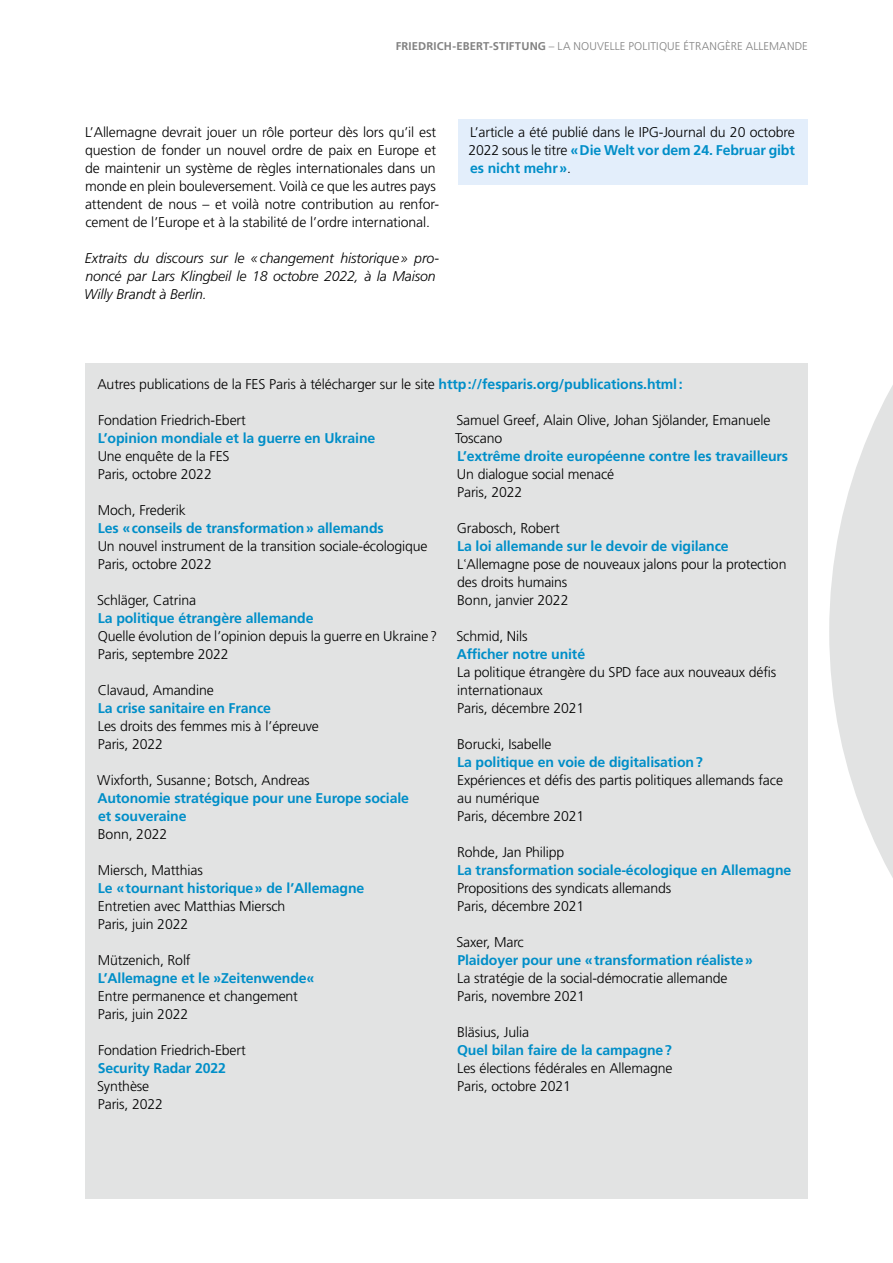
<style>
.page{position:relative;width:893px;height:1263px;background:#fff}
.page>*{position:absolute;margin:0;border:0;box-sizing:border-box;transform-origin:0 0}
.t1{font:300 14.1px/18px "Frutiger LT Pro";letter-spacing:-.01em;color:#000}
.t2{font:700 14.1px/18px "Frutiger LT Pro";letter-spacing:-.01em;color:#008ec8}
.t3{font:italic 300 14.1px/18px "Frutiger LT Pro";letter-spacing:-.01em;color:#000}
.t4{font:700 11.25px "Frutiger LT Pro";letter-spacing:.015em;color:#818181}
.t5{font:300 11.25px "Frutiger LT Pro";color:#818181}
.s1{font-weight:300}
.s2{font-weight:700;color:#008ec8}
.s3{font-family:"Calibri";font-weight:400}
</style>
<div class="page">
<svg style="left:829px;top:385px;width:64px;height:493px;fill:#e2e3e3"></svg>
<div style="left:458px;top:120px;width:349px;height:65px;background:#e3eefb"></div>
<div style="left:85px;top:363px;width:723px;height:836px;background:#e2e3e3"></div>
<p class="t4" style="left:396px;top:40px;width:185px">FRIEDRICH-EBERT-STIFTUNG <span class="s1">– La nouvelle</span></p>
<p class="t5" style="left:628px;top:40px;width:7px">-politique</p>
<p class="t5" style="left:683px;top:40px;width:8px">étrangère</p>
<p class="t5" style="left:746px;top:40px;width:8px">allemande</p>
<p class="t1" style="left:85px;top:123px;width:356px">L’Allemagne devrait jouer un rôle porteur dès lors qu’il est question de fonder un nouvel ordre de paix en Europe et de maintenir un système de règles internationales dans un monde en plein bouleversement. Voilà ce que les autres pays attendent de nous – et voilà notre contribution au renfor&shy;cement de l’Europe et à la stabilité de l’ordre international.</p>
<p class="t3" style="left:84px;top:249px;width:356px">Extraits du discours sur le «changement historique» pro&shy;noncé par Lars Klingbeil le 18 octobre 2022, à la Maison<br>Willy Brandt à Berlin.</p>
<p class="t1" style="left:468px;top:123px;width:328px;text-align:justify">L’article a été publié dans le IPG-Journal du 20 octobre 2022 sous le titre <span class="s2">«Die Welt vor dem 24. Februar gibt es nicht mehr»</span>.</p>
<p class="t1" style="left:97px;top:375px;width:587px">Autres publications de la FES Paris à télécharger sur le site <span class="s2">http://fesparis.org/publications.html:</span></p>
<p class="t1" style="left:98px;top:411px;width:149px">Fondation Friedrich-Ebert</p>
<p class="t2" style="left:98px;top:429px;width:279px">L’opinion mondiale et la guerre en Ukraine</p>
<p class="t1" style="left:98px;top:447px;width:133px">Une enquête de la FES<br>Paris, octobre 2022</p>
<p class="t1" style="left:98px;top:501px;width:89px">Moch, Frederik</p>
<p class="t2" style="left:98px;top:519px;width:287px">Les «conseils de transformation» allemands</p>
<p class="t1" style="left:98px;top:537px;width:331px">Un nouvel instrument de la transition sociale-écologique<br>Paris, octobre 2022</p>
<p class="t1" style="left:97px;top:591px;width:101px">Schläger, Catrina</p>
<p class="t2" style="left:98px;top:609px;width:217px">La politique étrangère allemande</p>
<p class="t1" style="left:98px;top:627px;width:341px">Quelle évolution de l’opinion depuis la guerre en Ukraine?<br>Paris, septembre 2022</p>
<p class="t1" style="left:98px;top:681px;width:118px">Clavaud, Amandine</p>
<p class="t2" style="left:98px;top:699px;width:175px">La crise sanitaire en France</p>
<p class="t1" style="left:98px;top:717px;width:223px">Les droits des femmes mis à l’épreuve<br>Paris, 2022</p>
<p class="t1" style="left:97px;top:771px;width:214px">Wixforth, Susanne; Botsch, Andreas</p>
<p class="t2" style="left:97px;top:789px;width:313px">Autonomie stratégique pour une Europe sociale et souveraine</p>
<p class="t1" style="left:98px;top:825px;width:71px">Bonn, 2022</p>
<p class="t1" style="left:98px;top:861px;width:107px">Miersch, Matthias</p>
<p class="t2" style="left:98px;top:879px;width:268px">Le «tournant historique» de l’Allemagne</p>
<p class="t1" style="left:98px;top:897px;width:189px">Entretien avec Matthias Miersch<br>Paris, juin 2022</p>
<p class="t1" style="left:98px;top:951px;width:94px">Mützenich, Rolf</p>
<p class="t2" style="left:98px;top:969px;width:218px">L’Allemagne et le »Zeitenwende«</p>
<p class="t1" style="left:98px;top:987px;width:202px">Entre permanence et changement<br>Paris, juin 2022</p>
<p class="t1" style="left:98px;top:1041px;width:149px">Fondation Friedrich-Ebert</p>
<p class="t2" style="left:98px;top:1059px;width:130px">Security Radar 2022</p>
<p class="t1" style="left:97px;top:1077px;width:68px">Synthèse<br>Paris, 2022</p>
<p class="t1" style="left:455px;top:411px;width:317px">Samuel Greef, Alain Olive, Johan Sjölander, Emanuele<br>Toscano</p>
<p class="t2" style="left:457px;top:447px;width:332px">L’extrême droite européenne contre les travailleurs</p>
<p class="t1" style="left:457px;top:465px;width:159px">Un dialogue social menacé<br>Paris, 2022</p>
<p class="t1" style="left:457px;top:519px;width:104px">Grabosch, Robert</p>
<p class="t1" style="left:457px;top:537px;width:331px"><span class="s2">La loi allemande sur le devoir de vigilance </span>L<span class="s3">ʿ</span>Allemagne pose de nouveaux jalons pour la protection des droits humains<br>Bonn, janvier 2022</p>
<p class="t1" style="left:456px;top:627px;width:73px">Schmid, Nils</p>
<p class="t2" style="left:457px;top:645px;width:130px">Afficher notre unité</p>
<p class="t1" style="left:457px;top:663px;width:321px">La politique étrangère du SPD face aux nouveaux défis internationaux<br>Paris, décembre 2021</p>
<p class="t1" style="left:457px;top:735px;width:96px">Borucki, Isabelle</p>
<p class="t2" style="left:457px;top:753px;width:247px">La politique en voie de digitalisation?</p>
<p class="t1" style="left:457px;top:771px;width:327px">Expériences et défis des partis politiques allemands face au numérique<br>Paris, décembre 2021</p>
<p class="t1" style="left:457px;top:843px;width:109px">Rohde, Jan Philipp</p>
<p class="t2" style="left:457px;top:861px;width:336px">La transformation sociale-écologique en Allemagne</p>
<p class="t1" style="left:457px;top:879px;width:216px">Propositions des syndicats allemands<br>Paris, décembre 2021</p>
<p class="t1" style="left:456px;top:933px;width:69px">Saxer, Marc</p>
<p class="t2" style="left:457px;top:951px;width:297px">Plaidoyer pour une «transformation réaliste»</p>
<p class="t1" style="left:457px;top:969px;width:272px">La stratégie de la social-démocratie allemande<br>Paris, novembre 2021</p>
<p class="t1" style="left:457px;top:1024px;width:73px">Bläsius, Julia</p>
<p class="t2" style="left:457px;top:1041px;width:216px">Quel bilan faire de la campagne?</p>
<p class="t1" style="left:457px;top:1060px;width:217px">Les élections fédérales en Allemagne<br>Paris, octobre 2021</p>
</div>
